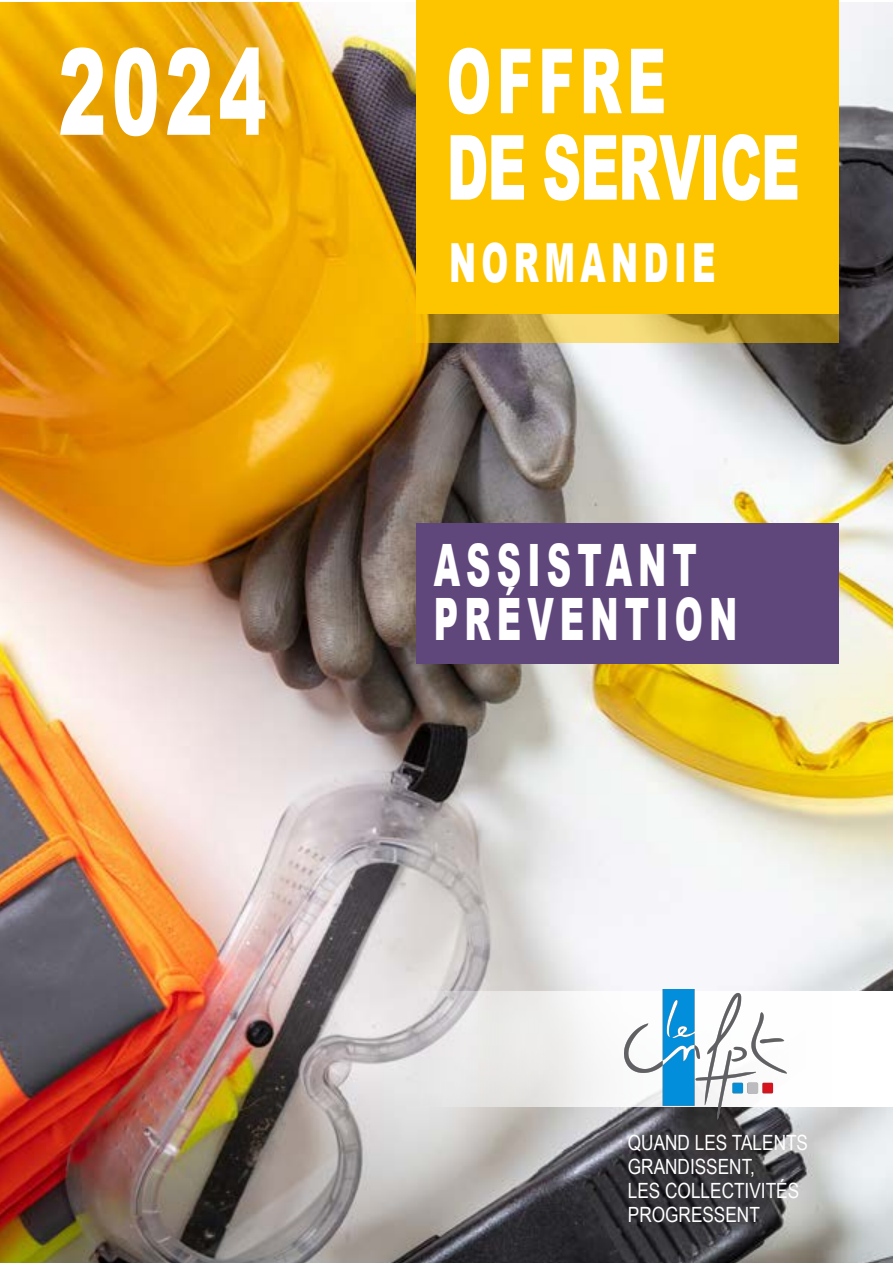
<style>
.page{position:relative;width:893px;height:1263px;background:#fff}
.page>*{position:absolute;margin:0;border:0;box-sizing:border-box;transform-origin:0 0}
.t1{font:900 120px "Arial";color:#fff;scale:.6 1}
.t2{font:900 90px/86.4px "Arial";letter-spacing:-.02em;color:#fff;scale:.6 1}
.t3{font:900 58.5px/54px "Arial";letter-spacing:.18em;color:#fff;scale:.58 1}
.t4{font:900 54px "Arial";letter-spacing:.165em;color:#fff;scale:.6 1}
.t5{font:21px/24px "Arial Narrow";color:#fff}
</style>
<div class="page">
<img style="left:0;top:2px;width:893px;height:1261px">
<svg style="left:417px;top:992px;width:476px;height:115px"></svg>
<div style="left:417px;top:0;width:422px;height:314px;background:#fdc500"></div>
<svg style="left:417px;top:314px;width:422px;height:28px;background:#c1a240"></svg>
<div style="left:417px;top:523px;width:422px;height:140px;background:#60477b"></div>
<img style="left:624px;top:989px;width:162px;height:130px">
<h1 class="t1" style="left:58px;top:5px;width:349px">2024</h1>
<h2 class="t2" style="left:446px;top:35px;width:590px">OFFRE<br>DE SERVICE</h2>
<h3 class="t4" style="left:449px;top:223px;width:445px">NORMANDIE</h3>
<h3 class="t3" style="left:434px;top:536px;width:525px">ASSISTANT<br>PRÉVENTION</h3>
<p class="t5" style="left:628px;top:1130px;width:182px">QUAND LES TALENTS<br>GRANDISSENT,<br>LES COLLECTIVITÉS<br>PROGRESSENT</p>
</div>
